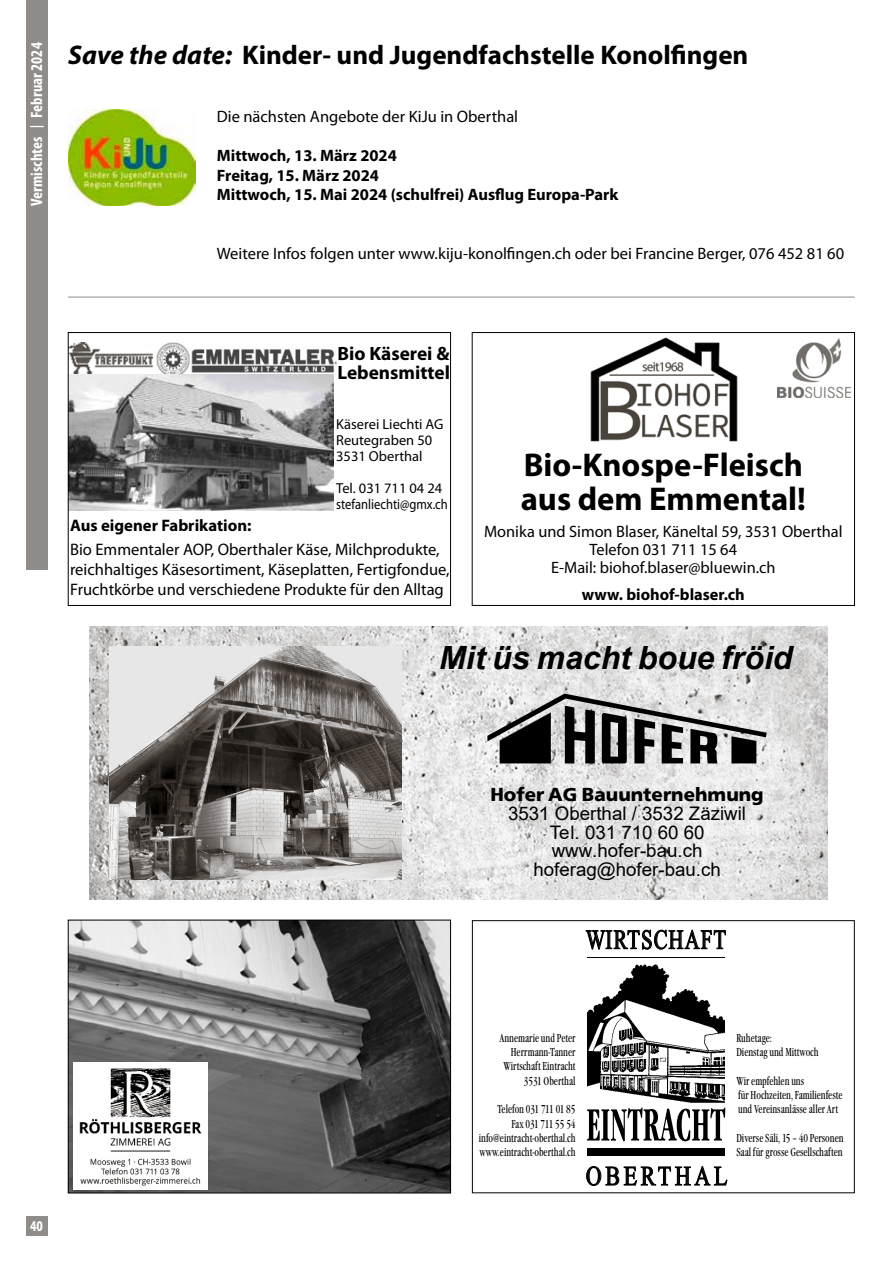
<style>
.page{position:relative;width:893px;height:1263px;background:#fff}
.page>*{position:absolute;margin:0;border:0;box-sizing:border-box;transform-origin:0 0}
.t1{font:700 33px/34.5px "Myriad Pro";color:#000}
.t2{font:italic 700 32.1px "Arial";color:#000}
.t3{font:27.3px "Times New Roman";letter-spacing:.065em;color:#000;scale:.75 1}
.t4{font:27.3px "Times New Roman";letter-spacing:.17em;color:#000;scale:.8 1}
.t5{font:700 27px "Myriad Pro";color:#000}
.t6{font:700 19.35px/19.4px "Myriad Pro";color:#000}
.t7{font:18.75px/18.8px "Arial";color:#000;text-align:center}
.t8{font:900 18.75px "Frutiger 75";color:#000}
.t9{font:16.65px/20.1px "Myriad Pro";color:#000}
.t10{font:700 16.65px "Myriad Pro";color:#000}
.t11{font:16.5px/18px "Myriad Pro";color:#000;text-align:center}
.t12{font:700 16.5px/19.5px "Myriad Pro";color:#000}
.t13{font:700 condensed 16.5px "Myriad Pro";color:#fff}
.t14{font:700 condensed 15px "Myriad Pro";color:#fff}
.t15{font:14.4px/16px "Myriad Pro";color:#000}
.t16{font:condensed 12px/14.4px "Garamond Itc T";color:#000;scale:.8 1}
.s1{font-size:13.5px}
.s2{font-style:italic}
</style>
<div class="page">
<div style="left:26px;top:1216px;width:21px;height:19px;background:#8f8c89"></div>
<div style="left:26px;top:0;width:21px;height:570px;background:#8f8c89"></div>
<div style="left:588px;top:1148px;width:137px;height:8px;background:#000"></div>
<hr style="left:588px;top:957px;width:137px;height:1px;background:#000">
<svg style="left:587px;top:1107px;width:138px;height:34px"></svg>
<img style="left:588px;top:964px;width:137px;height:138px">
<svg style="left:586px;top:930px;width:140px;height:19px"></svg>
<svg style="left:586px;top:1166px;width:141px;height:20px"></svg>
<div style="left:472px;top:920px;width:383px;height:273px;border:1px solid #080502"></div>
<img style="left:70px;top:343px;width:85px;height:32px">
<img style="left:157px;top:343px;width:180px;height:32px">
<img style="left:70px;top:375px;width:264px;height:135px">
<div style="left:68px;top:332px;width:383px;height:274px;border:1px solid #000"></div>
<img style="left:70px;top:922px;width:379px;height:269px">
<img style="left:74px;top:1062px;width:134px;height:127px">
<div style="left:68px;top:920px;width:383px;height:273px;border:1px solid #000"></div>
<img style="left:590px;top:337px;width:148px;height:105px">
<img style="left:778px;top:339px;width:72px;height:58px">
<div style="left:472px;top:332px;width:383px;height:274px;border:1px solid #000"></div>
<img style="left:89px;top:626px;width:739px;height:273px">
<img style="left:109px;top:647px;width:293px;height:232px">
<svg style="left:487px;top:694px;width:280px;height:69px;background:#878786"></svg>
<img style="left:68px;top:110px;width:128px;height:95px">
<hr style="left:68px;top:297px;width:787px;height:1px;background:#8f8c89">
<h3 class="t13" style="left:26px;top:206px;width:165px;rotate:-90deg">Vermischtes <span class="s1">|</span> Februar 2024</h3>
<h3 class="t5" style="left:68px;top:37px;width:682px"><span class="s2">Save the date:</span> Kinder- und Jugendfachstelle Konolfingen</h3>
<h3 class="t11" style="left:217px;top:107px;width:303px">Die nächsten Angebote der KiJu in Oberthal</h3>
<h3 class="t12" style="left:217px;top:145px;width:403px">Mittwoch, 13. März 2024<br>Freitag, 15. März 2024<br>Mittwoch, 15. Mai 2024 (schulfrei) Ausflug Europa-Park</h3>
<h3 class="t11" style="left:217px;top:244px;width:629px">Weitere Infos folgen unter www.kiju-konolfingen.ch oder bei Francine Berger, 076 452 81 60</h3>
<h3 class="t6" style="left:337px;top:343px;width:114px">Bio Käserei &amp;<br>Lebensmittel</h3>
<p class="t15" style="left:336px;top:416px;width:109px">Käserei Liechti AG<br>Reutegraben 50<br>3531 Oberthal</p>
<p class="t15" style="left:336px;top:480px;width:113px">Tel. 031 711 04 24 stefanliechti@gmx.ch</p>
<h3 class="t10" style="left:70px;top:515px;width:183px">Aus eigener Fabrikation:</h3>
<h3 class="t9" style="left:70px;top:539px;width:381px">Bio Emmentaler AOP, Oberthaler Käse, Milchprodukte, reichhaltiges Käsesortiment, Käseplatten, Fertigfondue,<br>Fruchtkörbe und verschiedene Produkte für den Alltag</h3>
<h1 class="t1" style="left:521px;top:446px;width:287px">Bio-Knospe-Fleisch aus dem Emmental!</h1>
<h3 class="t11" style="left:484px;top:522px;width:360px">Monika und Simon Blaser, Käneltal 59, 3531 Oberthal<br>Telefon 031 711 15 64<br>E-Mail: biohof.blaser@bluewin.ch</h3>
<h3 class="t12" style="left:582px;top:584px;width:164px">www. biohof-blaser.ch</h3>
<h2 class="t2" style="left:439px;top:636px;width:355px">Mit üs macht boue fröid</h2>
<p class="t14" style="left:30px;top:1216px;width:14px">40</p>
<h3 class="t8" style="left:490px;top:783px;width:275px">Hofer AG Bauunternehmung</h3>
<h3 class="t7" style="left:508px;top:804px;width:239px">3531 Oberthal / 3532 Zäziwil<br>Tel. 031 710 60 60 www.hofer-bau.ch hoferag@hofer-bau.ch</h3>
<h3 class="t3" style="left:586px;top:925px;width:188px">WIRTSCHAFT</h3>
<p class="t16" style="left:499px;top:1030px;width:97px;text-align:right">Annemarie und Peter<br>Herrmann-Tanner<br>Wirtschaft Eintracht<br>3531 Oberthal</p>
<p class="t16" style="left:479px;top:1102px;width:122px;text-align:right">Telefon 031 711 01 85<br>Fax 031 711 55 54 info@eintracht-oberthal.ch www.eintracht-oberthal.ch</p>
<h3 class="t4" style="left:586px;top:1161px;width:178px">OBERTHAL</h3>
<p class="t16" style="left:736px;top:1030px;width:104px">Ruhetage:<br>Dienstag und Mittwoch</p>
<p class="t16" style="left:736px;top:1073px;width:134px">Wir empfehlen uns<br>für Hochzeiten, Familienfeste und Vereinsanlässe aller Art</p>
<p class="t16" style="left:736px;top:1131px;width:136px">Diverse Säli, 15 – 40 Personen<br>Saal für grosse Gesellschaften</p>
</div>
